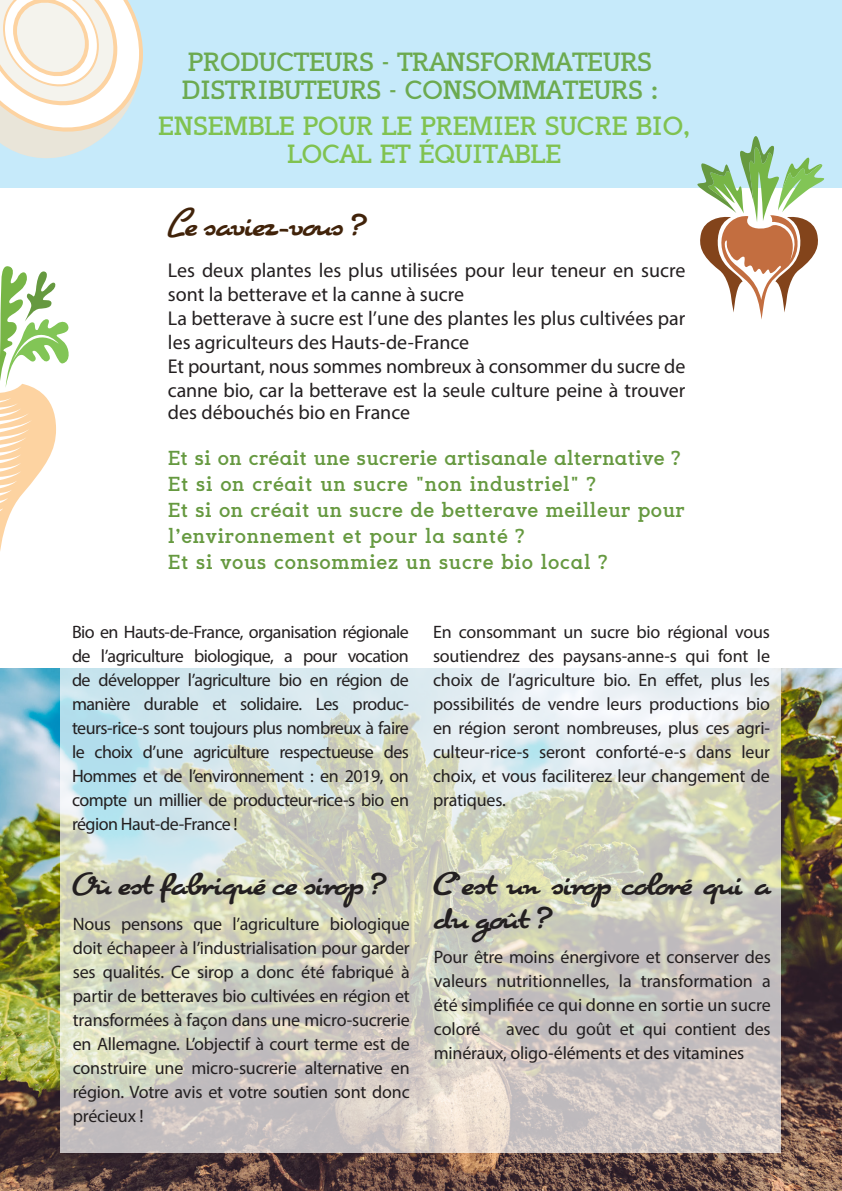
<style>
.page{position:relative;width:842px;height:1191px;background:#fff}
.page>*{position:absolute;margin:0;border:0;box-sizing:border-box;transform-origin:0 0}
.t1{font:28px/33.6px "Cuisine";color:#231f20}
.t2{font:28px "Cuisine";color:#41230a}
.t3{font:700 26px/28px "Sugarcubes";letter-spacing:-.03em;color:#6caa50}
.t4{font:700 26px "Sugarcubes";letter-spacing:-.03em;color:#80c250}
.t5{font:20px/24px "Myriad Pro";color:#231f20}
.t6{font:700 20px/26px "Sugarcubes";color:#669940}
.t7{font:700 20px "Sugarcubes";letter-spacing:-.02em;color:#669940}
.t8{font:18px/24px "Myriad Pro";letter-spacing:-.01em;color:#231f20;text-align:justify}
</style>
<div class="page">
<img style="left:0;top:668px;width:842px;height:523px">
<div style="left:0;top:0;width:842px;height:187px;background:#c6eafa"></div>
<svg style="left:61px;top:668px;width:720px;height:484px;background:#d2d4cb"></svg>
<svg style="left:697px;top:136px;width:128px;height:183px"></svg>
<svg style="left:0;top:266px;width:69px;height:285px"></svg>
<svg style="left:0;top:0;width:169px;height:188px"></svg>
<p class="t3" style="left:181px;top:48px;width:478px">PRODUCTEURS - TRANSFORMATEURS<br>DISTRIBUTEURS - CONSOMMATEURS :</p>
<p class="t4" style="left:158px;top:110px;width:534px">ENSEMBLE POUR LE PREMIER SUCRE BIO,</p>
<p class="t4" style="left:287px;top:138px;width:276px">LOCAL ET ÉQUITABLE</p>
<p class="t2" style="left:168px;top:208px;width:198px">Le saviez-vous ?</p>
<p class="t5" style="left:168px;top:257px;width:519px">Les deux plantes les plus utilisées pour leur teneur en sucre sont la betterave et la canne à sucre</p>
<p class="t5" style="left:168px;top:305px;width:519px">La betterave à sucre est l’une des plantes les plus cultivées par les agriculteurs des Hauts-de-France</p>
<p class="t5" style="left:168px;top:353px;width:519px">Et pourtant, nous sommes nombreux à consommer du sucre de canne bio, car la betterave est la seule culture peine à trouver</p>
<p class="t5" style="left:168px;top:399px;width:244px">des débouchés bio en France</p>
<p class="t7" style="left:168px;top:446px;width:514px">Et si on créait une sucrerie artisanale alternative ?</p>
<p class="t6" style="left:168px;top:471px;width:429px">Et si on créait un sucre "non industriel" ?</p>
<p class="t6" style="left:168px;top:497px;width:519px">Et si on créait un sucre de betterave meilleur pour l’environnement et pour la santé ?<br>Et si vous consommiez un sucre bio local ?</p>
<p class="t8" style="left:72px;top:620px;width:338px">Bio en Hauts-de-France, organisation régionale de l’agriculture biologique, a pour vocation de développer l’agriculture bio en région de manière durable et solidaire. Les produc&shy;teurs-rice-s sont toujours plus nombreux à faire le choix d’une agriculture respectueuse des Hommes et de l’environnement : en 2019, on compte un millier de producteur-rice-s bio en région Haut-de-France !</p>
<p class="t8" style="left:433px;top:620px;width:338px">En consommant un sucre bio régional vous soutiendrez des paysans-anne-s qui font le choix de l’agriculture bio. En effet, plus les possibilités de vendre leurs productions bio en région seront nombreuses, plus ces agri&shy;culteur-rice-s seront conforté-e-s dans leur choix, et vous faciliterez leur changement de pratiques.</p>
<p class="t1" style="left:73px;top:867px;width:312px">Où est fabriqué ce sirop ?</p>
<p class="t8" style="left:73px;top:911px;width:338px">Nous pensons que l’agriculture biologique doit échapeer à l’industrialisation pour garder ses qualités. Ce sirop a donc été fabriqué à partir de betteraves bio cultivées en région et transformées à façon dans une micro-sucrerie en Allemagne. L’objectif à court terme est de construire une micro-sucrerie alternative en région. Votre avis et votre soutien sont donc précieux !</p>
<p class="t1" style="left:434px;top:867px;width:338px">C’est un sirop coloré qui a du goût ?</p>
<p class="t8" style="left:434px;top:944px;width:338px">Pour être moins énergivore et conserver des valeurs nutritionnelles, la transformation a été simplifiée ce qui donne en sortie un sucre coloré</p>
<p class="t8" style="left:434px;top:1016px;width:338px;text-indent:73px">avec du goût et qui contient des minéraux, oligo-éléments et des vitamines</p>
</div>
